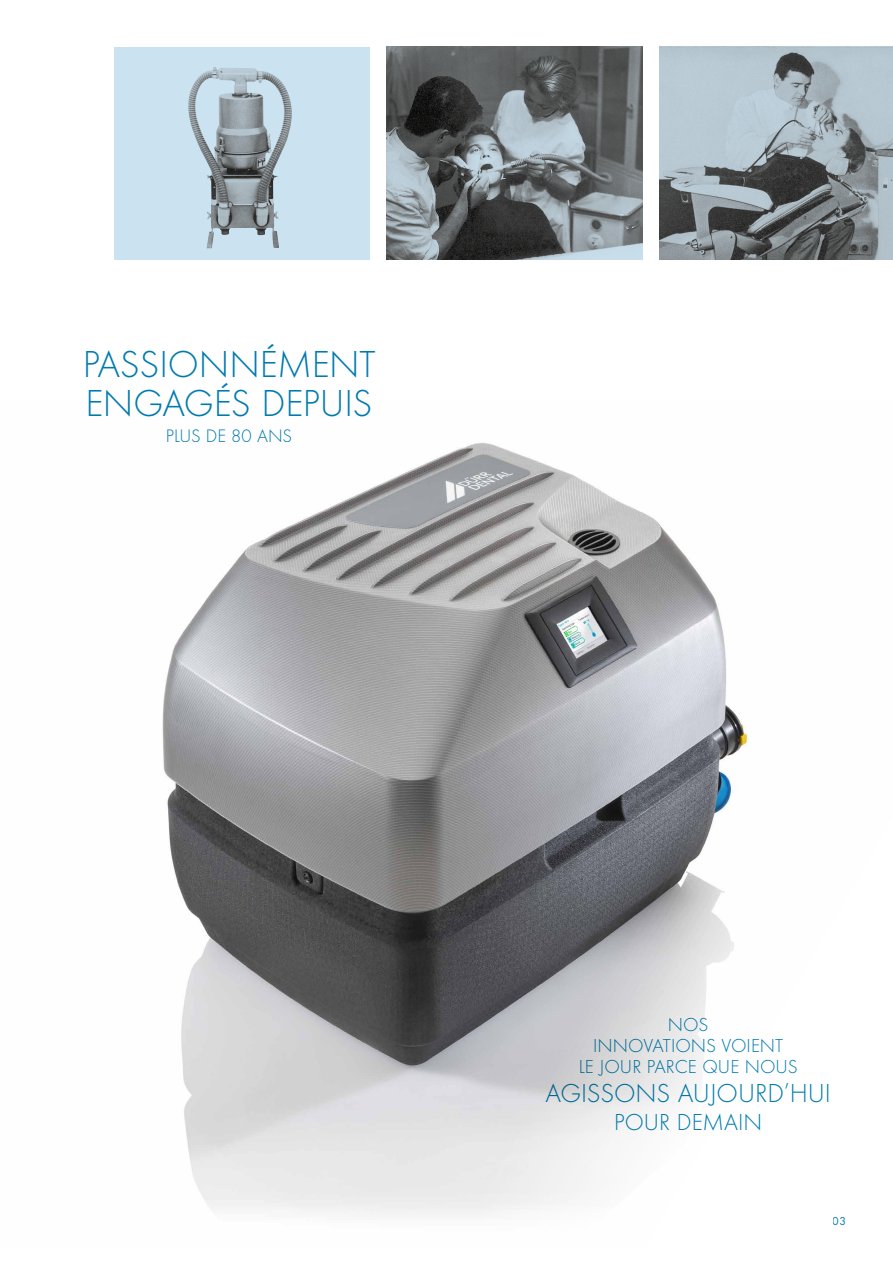
<style>
.page{position:relative;width:893px;height:1263px;background:#fff}
.page>*{position:absolute;margin:0;border:0;box-sizing:border-box;transform-origin:0 0}
.t1{font:300 39px/39px "Futura";letter-spacing:-.01em;color:#007baf}
.t2{font:300 27px "Futura";letter-spacing:-.005em;color:#007baf}
.t3{font:300 24px "Futura";color:#007baf}
.t4{font:300 19.5px/21.3px "Futura";color:#007baf;text-align:center}
.t5{font:300 18.75px "Futura";letter-spacing:-.005em;color:#007baf}
.t6{font:12px "Futura Boo";color:#007baf}
</style>
<div class="page">
<img style="left:162px;top:443px;width:586px;height:772px">
<img style="left:387px;top:47px;width:255px;height:212px">
<div style="left:115px;top:47px;width:255px;height:212px;background:#cbe3f1"></div>
<img style="left:188px;top:67px;width:104px;height:181px">
<img style="left:659px;top:47px;width:234px;height:212px">
<h1 class="t1" style="left:82px;top:344px;width:295px">PASSIONNÉMENT<br>ENGAGÉS DEPUIS</h1>
<p class="t5" style="left:166px;top:423px;width:128px">PLUS DE 80 ANS</p>
<p class="t4" style="left:579px;top:1013px;width:220px">NOS<br>INNOVATIONS VOIENT<br>LE JOUR PARCE QUE NOUS</p>
<h2 class="t2" style="left:545px;top:1075px;width:287px">AGISSONS AUJOURD’HUI</h2>
<p class="t3" style="left:614px;top:1107px;width:150px">POUR DEMAIN</p>
<p class="t6" style="left:833px;top:1213px;width:15px">03</p>
</div>
